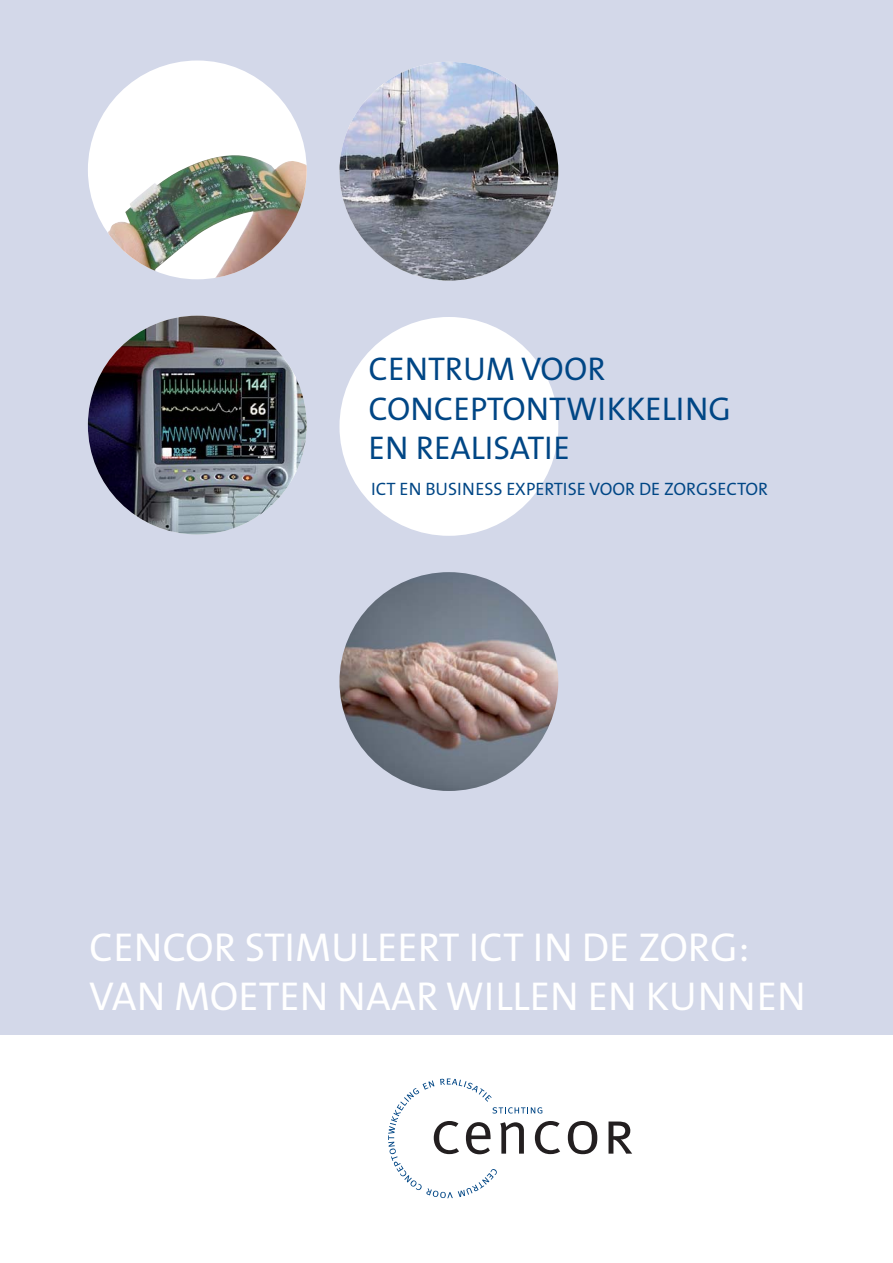
<style>
.page{position:relative;width:893px;height:1263px;background:#fff}
.page>*{position:absolute;margin:0;border:0;box-sizing:border-box;transform-origin:0 0}
.t1{font:40.5px/48.6px "The Mix Office";color:#fff}
.t2{font:33px/39.6px "The Mix Office";color:#004685}
.t3{font:18px "The Mix Office";color:#004685}
</style>
<div class="page">
<div style="left:0;top:0;width:893px;height:1035px;background:#d3d8e9"></div>
<div style="left:339px;top:317px;width:219px;height:219px;background:#fff;border-radius:50%"></div>
<img style="left:88px;top:316px;width:219px;height:218px;border-radius:50%">
<div style="left:88px;top:61px;width:219px;height:218px;background:#fff;border-radius:50%"></div>
<img style="left:107px;top:154px;width:200px;height:125px">
<img style="left:339px;top:62px;width:219px;height:219px;border-radius:50%">
<svg style="left:568px;top:1121px;width:29px;height:33px"></svg>
<svg style="left:608px;top:1121px;width:24px;height:32px"></svg>
<svg style="left:388px;top:1078px;width:172px;height:120px"></svg>
<img style="left:339px;top:572px;width:219px;height:219px;border-radius:50%">
<p class="t2" style="left:369px;top:350px;width:364px">CENTRUM VOOR<br>CONCEPTONTWIKKELING<br>EN REALISATIE</p>
<p class="t3" style="left:371px;top:480px;width:398px">ICT EN BUSINESS EXPERTISE VOOR DE ZORGSECTOR</p>
<p class="t1" style="left:89px;top:925px;width:718px">CENCOR STIMULEERT ICT IN DE ZORG:<br>VAN MOETEN NAAR WILLEN EN KUNNEN</p>
</div>
